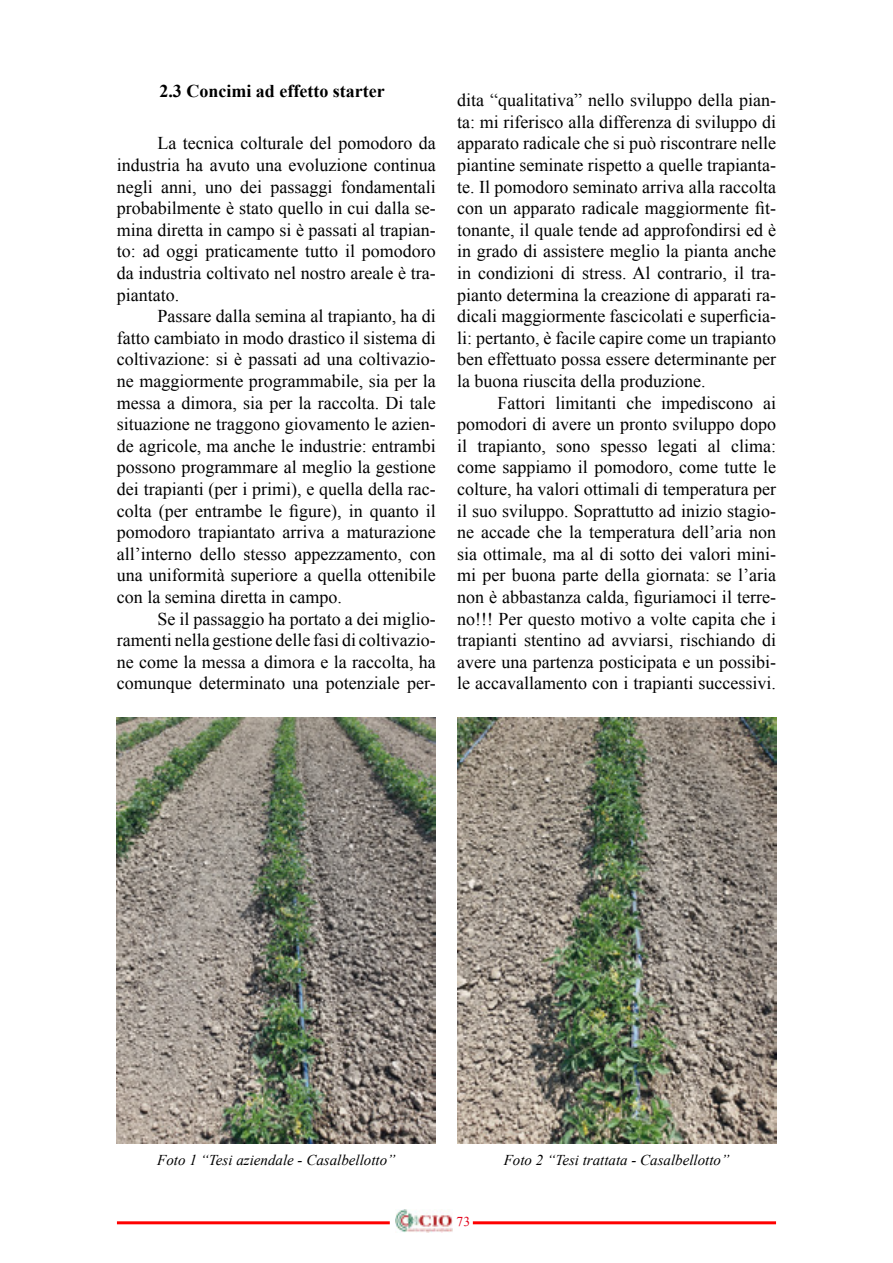
<style>
.page{position:relative;width:893px;height:1263px;background:#fff}
.page>*{position:absolute;margin:0;border:0;box-sizing:border-box;transform-origin:0 0}
.t1{font:18px/21.6px "Times New Roman";color:#000;text-align:justify}
.t2{font:700 18px "Times New Roman";color:#000}
.t3{font:italic 15px "Times New Roman";color:#000}
.t4{font:13.5px "Times New Roman";color:#e2001a}
</style>
<div class="page">
<img style="left:396px;top:1210px;width:57px;height:22px">
<hr style="left:117px;top:1221px;width:273px;height:3px;background:#f00">
<hr style="left:473px;top:1221px;width:303px;height:3px;background:#f00">
<img style="left:117px;top:718px;width:319px;height:425px">
<img style="left:457px;top:718px;width:319px;height:425px">
<p class="t2" style="left:159px;top:79px;width:227px">2.3 Concimi ad effetto starter</p>
<p class="t1" style="left:117px;top:132px;width:320px;text-indent:40px">La tecnica colturale del pomodoro da industria ha avuto una evoluzione continua negli anni, uno dei passaggi fondamentali probabilmente è stato quello in cui dalla se&shy;mina diretta in campo si è passati al trapian&shy;to: ad oggi praticamente tutto il pomodoro da industria coltivato nel nostro areale è tra&shy;piantato.</p>
<p class="t1" style="left:117px;top:305px;width:320px;text-indent:40px">Passare dalla semina al trapianto, ha di fatto cambiato in modo drastico il sistema di coltivazione: si è passati ad una coltivazio&shy;ne maggiormente programmabile, sia per la messa a dimora, sia per la raccolta. Di tale situazione ne traggono giovamento le azien&shy;de agricole, ma anche le industrie: entrambi possono programmare al meglio la gestione dei trapianti (per i primi), e quella della rac&shy;colta (per entrambe le figure), in quanto il pomodoro trapiantato arriva a maturazione all’interno dello stesso appezzamento, con una uniformità superiore a quella ottenibile con la semina diretta in campo.</p>
<p class="t1" style="left:117px;top:607px;width:320px;text-indent:41px">Se il passaggio ha portato a dei miglio&shy;ramenti nella gestione delle fasi di coltivazio&shy;ne come la messa a dimora e la raccolta, ha comunque determinato una potenziale per-</p>
<p class="t1" style="left:457px;top:89px;width:320px">dita “qualitativa” nello sviluppo della pian&shy;ta: mi riferisco alla differenza di sviluppo di apparato radicale che si può riscontrare nelle piantine seminate rispetto a quelle trapianta&shy;te. Il pomodoro seminato arriva alla raccolta con un apparato radicale maggiormente fit&shy;tonante, il quale tende ad approfondirsi ed è in grado di assistere meglio la pianta anche in condizioni di stress. Al contrario, il tra&shy;pianto determina la creazione di apparati ra&shy;dicali maggiormente fascicolati e superficia&shy;li: pertanto, è facile capire come un trapianto ben effettuato possa essere determinante per la buona riuscita della produzione.</p>
<p class="t1" style="left:457px;top:391px;width:320px;text-indent:40px">Fattori limitanti che impediscono ai pomodori di avere un pronto sviluppo dopo il trapianto, sono spesso legati al clima: come sappiamo il pomodoro, come tutte le colture, ha valori ottimali di temperatura per il suo sviluppo. Soprattutto ad inizio stagio&shy;ne accade che la temperatura dell’aria non sia ottimale, ma al di sotto dei valori mini&shy;mi per buona parte della giornata: se l’aria non è abbastanza calda, figuriamoci il terre&shy;no!!! Per questo motivo a volte capita che i trapianti stentino ad avviarsi, rischiando di avere una partenza posticipata e un possibi&shy;le accavallamento con i trapianti successivi.</p>
<p class="t3" style="left:157px;top:1149px;width:240px">Foto 1 “Tesi aziendale - Casalbellotto”</p>
<p class="t3" style="left:504px;top:1149px;width:227px">Foto 2 “Tesi trattata - Casalbellotto”</p>
<p class="t4" style="left:457px;top:1212px;width:15px">73</p>
</div>
